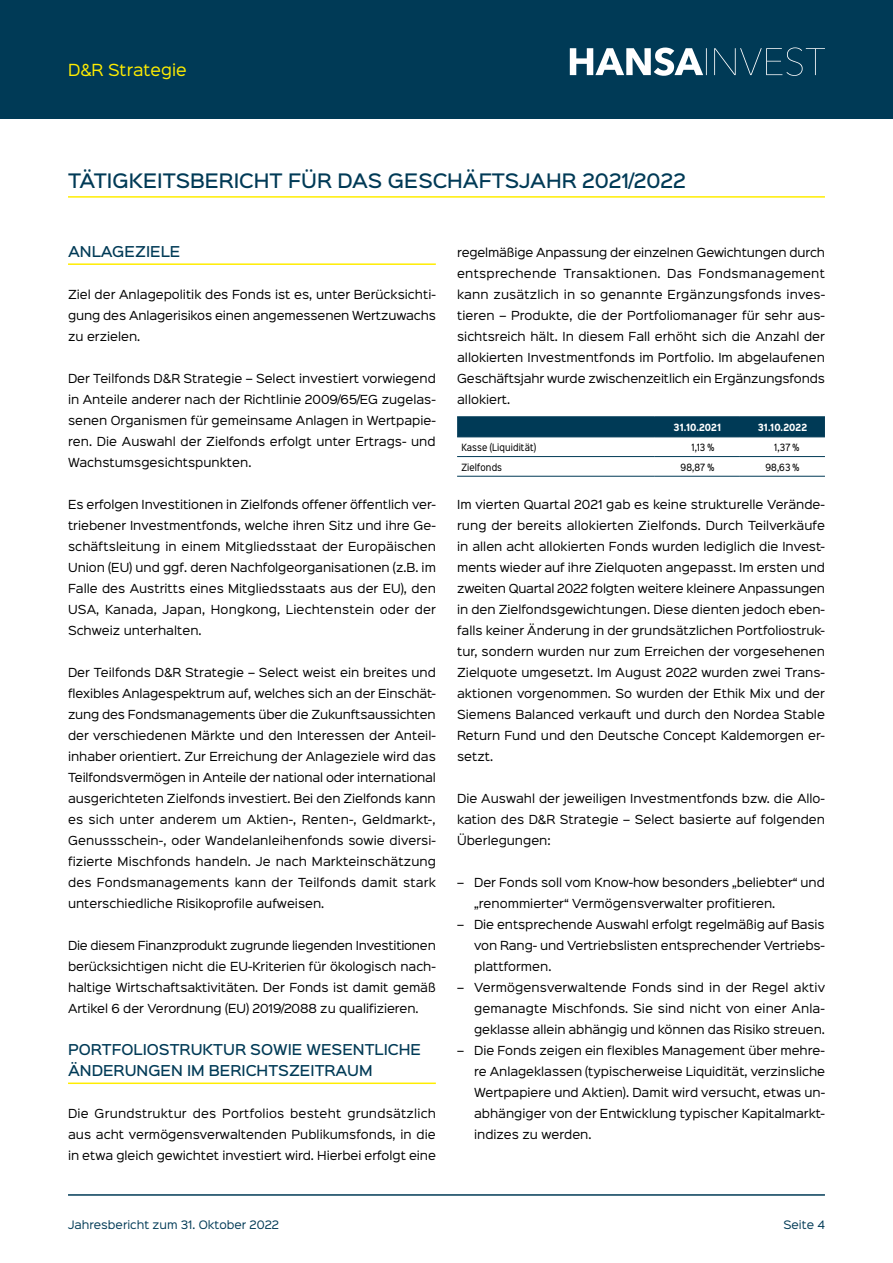
<style>
.page{position:relative;width:893px;height:1263px;background:#fff}
.page>*{position:absolute;margin:0;border:0;box-sizing:border-box;transform-origin:0 0}
.t1{font:500 18px "Sinkin Sans 500";color:#003a56}
.t2{font:15px "Sinkin Sans 400";color:#ffed00}
.t3{font:500 13.5px/21px "Sinkin Sans 500";color:#003a56}
.t4{font:11.25px/21px "Sinkin Sans 400";color:#000;text-align:justify}
.t5{font:10.5px "Sinkin Sans 400";color:#003a56}
.t6{font:9px "Sinkin Sans Narrow W01 400 Rg";letter-spacing:.01em;color:#000}
.t7{font:700 9px "Sinkin Sans Narrow W01 700";letter-spacing:.01em;color:#fff}
</style>
<div class="page">
<div style="left:0;top:0;width:893px;height:119px;background:#003a56"></div>
<svg style="left:570px;top:47px;width:255px;height:29px"></svg>
<hr style="left:68px;top:1194px;width:757px;height:2px;background:#003a56">
<hr style="left:68px;top:196px;width:757px;height:2px;background:#ffed00">
<hr style="left:68px;top:263px;width:368px;height:2px;background:#ffed00">
<hr style="left:68px;top:1082px;width:368px;height:2px;background:#ffed00">
<div style="left:457px;top:417px;width:368px;height:19px;background:#003a56"></div>
<hr style="left:457px;top:436px;width:198px;height:1px;background:#003a56">
<hr style="left:655px;top:436px;width:85px;height:1px;background:#003a56">
<hr style="left:740px;top:436px;width:85px;height:1px;background:#003a56">
<hr style="left:457px;top:416px;width:198px;height:1px;background:#003a56">
<hr style="left:655px;top:416px;width:85px;height:1px;background:#003a56">
<hr style="left:740px;top:416px;width:85px;height:1px;background:#003a56">
<hr style="left:457px;top:456px;width:198px;height:1px;background:#003a56">
<hr style="left:655px;top:456px;width:85px;height:1px;background:#003a56">
<hr style="left:740px;top:456px;width:85px;height:1px;background:#003a56">
<hr style="left:457px;top:476px;width:198px;height:1px;background:#003a56">
<hr style="left:655px;top:476px;width:85px;height:1px;background:#003a56">
<hr style="left:740px;top:476px;width:85px;height:1px;background:#003a56">
<h2 class="t2" style="left:68px;top:57px;width:120px">D&amp;R Strategie</h2>
<h1 class="t1" style="left:68px;top:165px;width:619px">TÄTIGKEITSBERICHT FÜR DAS GESCHÄFTSJAHR 2021/2022</h1>
<p class="t3" style="left:68px;top:240px;width:114px">ANLAGEZIELE</p>
<p class="t4" style="left:68px;top:283px;width:369px">Ziel der Anlagepolitik des Fonds ist es, unter Berücksichti&shy;gung des Anlagerisikos einen angemessenen Wertzuwachs zu erzielen.</p>
<p class="t4" style="left:68px;top:367px;width:369px">Der Teilfonds D&amp;R Strategie – Select investiert vorwiegend in Anteile anderer nach der Richtlinie 2009/65/EG zugelas&shy;senen Organismen für gemeinsame Anlagen in Wertpapie&shy;ren. Die Auswahl der Zielfonds erfolgt unter Ertrags- und Wachstumsgesichtspunkten.</p>
<p class="t4" style="left:68px;top:493px;width:369px">Es erfolgen Investitionen in Zielfonds offener öffentlich ver&shy;triebener Investmentfonds, welche ihren Sitz und ihre Ge&shy;schäftsleitung in einem Mitgliedsstaat der Europäischen Union (EU) und ggf. deren Nachfolgeorganisationen (z.B. im Falle des Austritts eines Mitgliedsstaats aus der EU), den USA, Kanada, Japan, Hongkong, Liechtenstein oder der Schweiz unterhalten.</p>
<p class="t4" style="left:68px;top:661px;width:369px">Der Teilfonds D&amp;R Strategie – Select weist ein breites und flexibles Anlagespektrum auf, welches sich an der Einschät&shy;zung des Fondsmanagements über die Zukunftsaussichten der verschiedenen Märkte und den Interessen der Anteil&shy;inhaber orientiert. Zur Erreichung der Anlageziele wird das Teilfondsvermögen in Anteile der national oder international ausgerichteten Zielfonds investiert. Bei den Zielfonds kann es sich unter anderem um Aktien-, Renten-, Geldmarkt-, Genussschein-, oder Wandelanleihenfonds sowie diversi&shy;fizierte Mischfonds handeln. Je nach Markteinschätzung des Fondsmanagements kann der Teilfonds damit stark unterschiedliche Risikoprofile aufweisen.</p>
<p class="t4" style="left:68px;top:934px;width:369px">Die diesem Finanzprodukt zugrunde liegenden Investitionen berücksichtigen nicht die EU-Kriterien für ökologisch nach&shy;haltige Wirtschaftsaktivitäten. Der Fonds ist damit gemäß Artikel 6 der Verordnung (EU) 2019/2088 zu qualifizieren.</p>
<p class="t3" style="left:68px;top:1038px;width:355px">PORTFOLIOSTRUKTUR SOWIE WESENTLICHE<br>ÄNDERUNGEN IM BERICHTSZEITRAUM</p>
<p class="t4" style="left:68px;top:1102px;width:369px">Die Grundstruktur des Portfolios besteht grundsätzlich aus acht vermögensverwaltenden Publikumsfonds, in die in etwa gleich gewichtet investiert wird. Hierbei erfolgt eine</p>
<p class="t4" style="left:457px;top:241px;width:369px">regelmäßige Anpassung der einzelnen Gewichtungen durch entsprechende Transaktionen. Das Fondsmanagement kann zusätzlich in so genannte Ergänzungsfonds inves&shy;tieren – Produkte, die der Portfoliomanager für sehr aus&shy;sichtsreich hält. In diesem Fall erhöht sich die Anzahl der allokierten Investmentfonds im Portfolio. Im abgelaufenen Geschäftsjahr wurde zwischenzeitlich ein Ergänzungsfonds allokiert.</p>
<p class="t7" style="left:674px;top:421px;width:49px">31.10.2021</p>
<p class="t7" style="left:758px;top:421px;width:51px">31.10.2022</p>
<p class="t6" style="left:461px;top:441px;width:76px">Kasse (Liquidität)</p>
<p class="t6" style="left:692px;top:441px;width:24px">1,13 %</p>
<p class="t6" style="left:774px;top:441px;width:27px">1,37 %</p>
<p class="t6" style="left:461px;top:461px;width:42px">Zielfonds</p>
<p class="t6" style="left:681px;top:461px;width:35px">98,87 %</p>
<p class="t6" style="left:765px;top:461px;width:35px">98,63 %</p>
<p class="t4" style="left:457px;top:493px;width:369px">Im vierten Quartal 2021 gab es keine strukturelle Verände&shy;rung der bereits allokierten Zielfonds. Durch Teilverkäufe in allen acht allokierten Fonds wurden lediglich die Invest&shy;ments wieder auf ihre Zielquoten angepasst. Im ersten und zweiten Quartal 2022 folgten weitere kleinere Anpassungen in den Zielfondsgewichtungen. Diese dienten jedoch eben&shy;falls keiner Änderung in der grundsätzlichen Portfoliostruk&shy;tur, sondern wurden nur zum Erreichen der vorgesehenen Zielquote umgesetzt. Im August 2022 wurden zwei Trans&shy;aktionen vorgenommen. So wurden der Ethik Mix und der Siemens Balanced verkauft und durch den Nordea Stable Return Fund und den Deutsche Concept Kaldemorgen er&shy;setzt.</p>
<p class="t4" style="left:457px;top:787px;width:369px">Die Auswahl der jeweiligen Investmentfonds bzw. die Allo&shy;kation des D&amp;R Strategie – Select basierte auf folgenden Überlegungen:</p>
<p class="t4" style="left:474px;top:871px;width:352px;text-indent:-17px">– Der Fonds soll vom Know-how besonders „beliebter“ und „renommierter“ Vermögensverwalter profitieren.</p>
<p class="t4" style="left:474px;top:913px;width:352px;text-indent:-17px">– Die entsprechende Auswahl erfolgt regelmäßig auf Basis von Rang- und Vertriebslisten entsprechender Vertriebs&shy;plattformen.</p>
<p class="t4" style="left:474px;top:976px;width:352px;text-indent:-17px">– Vermögensverwaltende Fonds sind in der Regel aktiv gemanagte Mischfonds. Sie sind nicht von einer Anla&shy;geklasse allein abhängig und können das Risiko streuen.</p>
<p class="t4" style="left:474px;top:1039px;width:352px;text-indent:-17px">– Die Fonds zeigen ein flexibles Management über mehre&shy;re Anlageklassen (typischerweise Liquidität, verzinsliche Wertpapiere und Aktien). Damit wird versucht, etwas un&shy;abhängiger von der Entwicklung typischer Kapitalmarkt&shy;indizes zu werden.</p>
<p class="t5" style="left:68px;top:1216px;width:212px">Jahresbericht zum 31. Oktober 2022</p>
<p class="t5" style="left:783px;top:1216px;width:43px">Seite 4</p>
</div>
